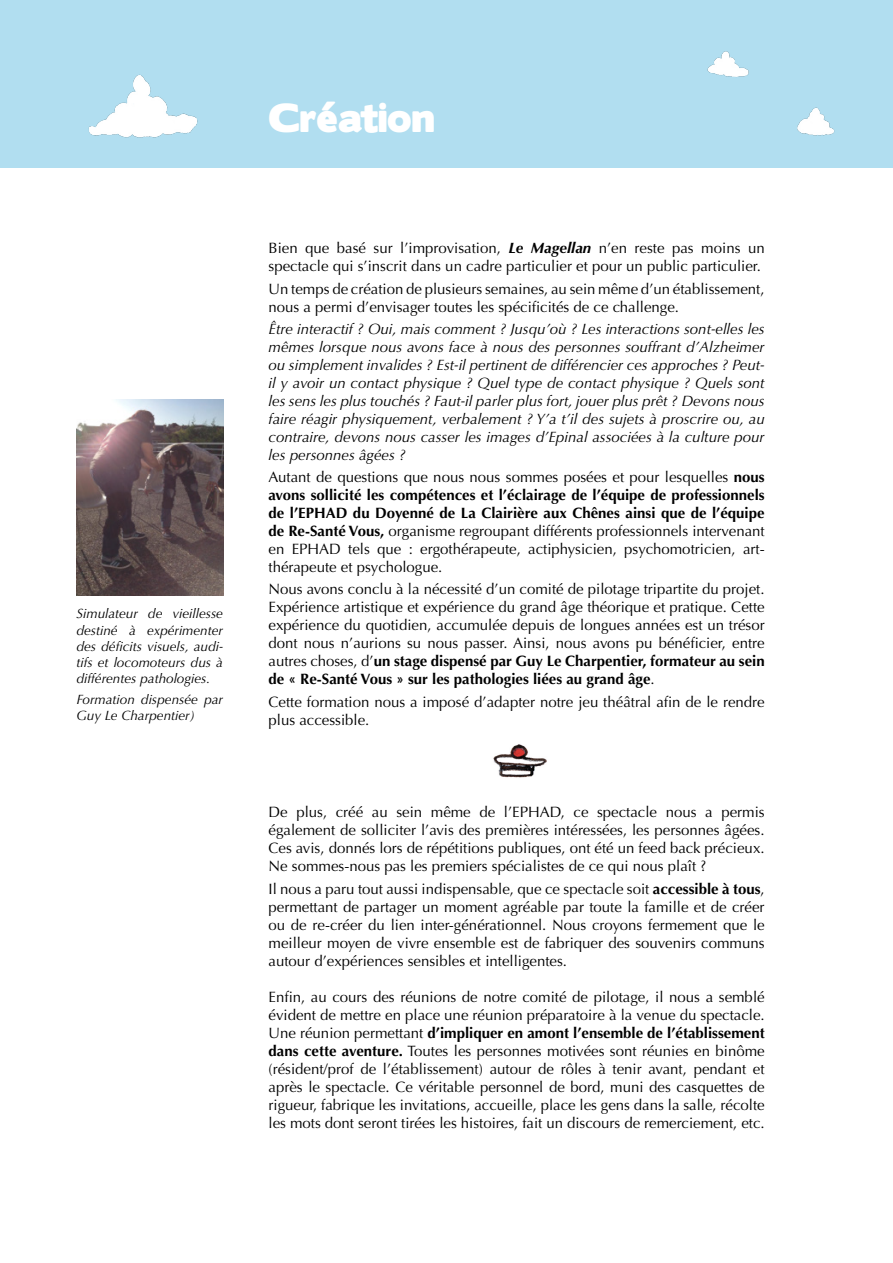
<style>
.page{position:relative;width:893px;height:1263px;background:#fff}
.page>*{position:absolute;margin:0;border:0;box-sizing:border-box;transform-origin:0 0}
.t1{font:36px "Boris Black Bloxx";color:#fff}
.t2{font:15px/18px "Optima";color:#000;text-align:justify}
.t3{font:italic 15px/18px "Optima";color:#000;text-align:justify}
.t4{font:italic 13.5px/16.2px "Optima";color:#000;text-align:justify}
.s1{font-weight:700;font-style:italic}
.s2{font-weight:700}
</style>
<div class="page">
<div style="left:0;top:0;width:893px;height:167px;background:#b1def0"></div>
<img style="left:493px;top:744px;width:54px;height:34px">
<img style="left:88px;top:74px;width:110px;height:64px">
<img style="left:797px;top:107px;width:38px;height:29px">
<img style="left:707px;top:51px;width:42px;height:26px">
<img style="left:76px;top:400px;width:147px;height:195px">
<p class="t4" style="left:76px;top:606px;width:148px">Simulateur de vieillesse destiné à expérimenter des déficits visuels, audi&shy;tifs et locomoteurs dus à différentes pathologies.</p>
<p class="t4" style="left:76px;top:691px;width:148px">Formation dispensée par<br>Guy Le Charpentier)</p>
<h1 class="t1" style="left:269px;top:91px;width:168px">Création</h1>
<p class="t2" style="left:269px;top:239px;width:498px">Bien que basé sur l’improvisation, <span class="s1">Le Magellan</span> n’en reste pas moins un spectacle qui s’inscrit dans un cadre particulier et pour un public particulier.</p>
<p class="t2" style="left:269px;top:280px;width:498px">Un temps de création de plusieurs semaines, au sein même d’un établissement, nous a permi d’envisager toutes les spécificités de ce challenge.</p>
<p class="t3" style="left:269px;top:320px;width:498px">Être interactif ? Oui, mais comment ? Jusqu’où ? Les interactions sont-elles les mêmes lorsque nous avons face à nous des personnes souffrant d’Alzheimer ou simplement invalides ? Est-il pertinent de différencier ces approches ? Peut&shy;il y avoir un contact physique ? Quel type de contact physique ? Quels sont les sens les plus touchés ? Faut-il parler plus fort, jouer plus prêt ? Devons nous faire réagir physiquement, verbalement ? Y’a t’il des sujets à proscrire ou, au contraire, devons nous casser les images d’Epinal associées à la culture pour les personnes âgées ?</p>
<p class="t2" style="left:269px;top:468px;width:498px">Autant de questions que nous nous sommes posées et pour lesquelles <span class="s2">nous avons sollicité les compétences et l’éclairage de l’équipe de professionnels de l’EPHAD du Doyenné de La Clairière aux Chênes ainsi que de l’équipe de Re-Santé Vous,</span> organisme regroupant différents professionnels intervenant en EPHAD tels que : ergothérapeute, actiphysicien, psychomotricien, art&shy;thérapeute et psychologue.</p>
<p class="t2" style="left:269px;top:580px;width:498px">Nous avons conclu à la nécessité d’un comité de pilotage tripartite du projet.<br>Expérience artistique et expérience du grand âge théorique et pratique. Cette expérience du quotidien, accumulée depuis de longues années est un trésor dont nous n’aurions su nous passer. Ainsi, nous avons pu bénéficier, entre autres choses, d’<span class="s2">un stage dispensé par Guy Le Charpentier, formateur au sein de « Re-Santé Vous » sur les pathologies liées au grand âge</span>.</p>
<p class="t2" style="left:269px;top:693px;width:498px">Cette formation nous a imposé d’adapter notre jeu théâtral afin de le rendre plus accessible.</p>
<p class="t2" style="left:269px;top:803px;width:498px">De plus, créé au sein même de l’EPHAD, ce spectacle nous a permis également de solliciter l’avis des premières intéressées, les personnes âgées.<br>Ces avis, donnés lors de répétitions publiques, ont été un feed back précieux.<br>Ne sommes-nous pas les premiers spécialistes de ce qui nous plaît ?</p>
<p class="t2" style="left:269px;top:880px;width:498px">Il nous a paru tout aussi indispensable, que ce spectacle soit <span class="s2">accessible à tous</span>, permettant de partager un moment agréable par toute la famille et de créer ou de re-créer du lien inter-générationnel. Nous croyons fermement que le meilleur moyen de vivre ensemble est de fabriquer des souvenirs communs autour d’expériences sensibles et intelligentes.</p>
<p class="t2" style="left:269px;top:988px;width:498px">Enfin, au cours des réunions de notre comité de pilotage, il nous a semblé évident de mettre en place une réunion préparatoire à la venue du spectacle.<br>Une réunion permettant <span class="s2">d’impliquer en amont l’ensemble de l’établissement dans cette aventure.</span> Toutes les personnes motivées sont réunies en binôme (résident/prof de l’établissement) autour de rôles à tenir avant, pendant et après le spectacle. Ce véritable personnel de bord, muni des casquettes de rigueur, fabrique les invitations, accueille, place les gens dans la salle, récolte les mots dont seront tirées les histoires, fait un discours de remerciement, etc.</p>
</div>
